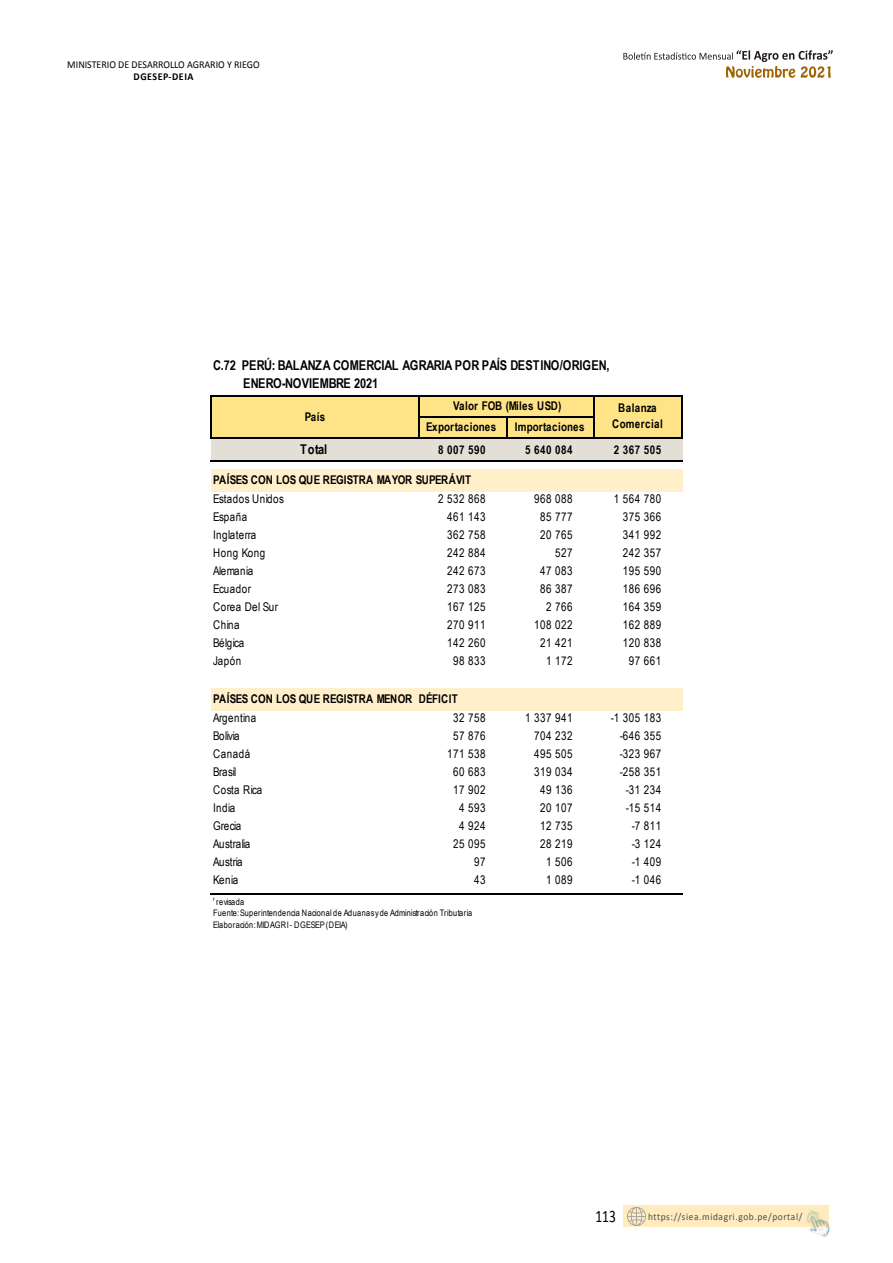
<style>
.page{position:relative;width:893px;height:1263px;background:#fff}
.page>*{position:absolute;margin:0;border:0;box-sizing:border-box;transform-origin:0 0}
.t1{font:17.55px "Calibri";color:#000;scale:.77 1}
.t2{font:700 13.5px/18px "Arial Narrow";letter-spacing:-.01em;color:#000}
.t3{font:12px "Arial Narrow";letter-spacing:.045em;color:#000}
.t4{font:700 12px/16.5px "Arial Narrow";letter-spacing:.02em;color:#000;text-align:center}
.t5{font:700 12px "Arial Narrow";letter-spacing:-.015em;color:#000}
.t6{font:700 12px "Arial Narrow";color:#000}
.t7{font:12px "Arial Narrow";letter-spacing:.02em;color:#000}
.t8{font:12px "Arial Narrow";letter-spacing:-.03em;color:#000}
.t9{font:12px "Arial Narrow";letter-spacing:-.045em;color:#000}
.t10{font:12px "Arial Narrow";letter-spacing:-.04em;color:#000}
.t11{font:12px "Arial Narrow";letter-spacing:-.05em;color:#000}
.t12{font:10.5px "Calibri";color:#000;scale:.95 1}
.t13{font:700 10.5px "Calibri";letter-spacing:.05em;color:#000;scale:.95 1}
.t14{font:10.05px "Calibri";letter-spacing:.06em;color:#494e47;scale:.95 1}
.t15{font:9px/10.5px "Arial Narrow";letter-spacing:.045em;color:#000}
.t16{font:9px "Arial Narrow";letter-spacing:.005em;color:#000}
.t17{font:6px "Arial Narrow";color:#000}
</style>
<div class="page">
<div style="left:623px;top:1206px;width:206px;height:21px;background:#ffebbe"></div>
<svg style="left:627px;top:1207px;width:19px;height:19px"></svg>
<img style="left:806px;top:1210px;width:24px;height:27px">
<svg style="left:623px;top:50px;width:210px;height:28px"></svg>
<div style="left:212px;top:395px;width:471px;height:44px;background:#fee387"></div>
<div style="left:212px;top:437px;width:471px;height:24px;background:#e3dfd6"></div>
<div style="left:212px;top:469px;width:471px;height:22px;background:#fff0cb"></div>
<div style="left:212px;top:688px;width:471px;height:22px;background:#fff0cb"></div>
<hr style="left:210px;top:395px;width:2px;height:44px;background:#000">
<hr style="left:419px;top:397px;width:1px;height:42px;background:#000">
<hr style="left:593px;top:397px;width:1px;height:42px;background:#000">
<hr style="left:681px;top:397px;width:2px;height:42px;background:#000">
<svg style="left:506px;top:418px;width:1px;height:19px"></svg>
<hr style="left:212px;top:395px;width:471px;height:2px;background:#000">
<hr style="left:420px;top:416px;width:174px;height:2px;background:#000">
<hr style="left:212px;top:437px;width:471px;height:2px;background:#000">
<hr style="left:210px;top:460px;width:473px;height:1px;background:#000">
<hr style="left:210px;top:893px;width:473px;height:2px;background:#000">
<p class="t12" style="left:67px;top:58px;width:204px">MINISTERIO DE DESARROLLO AGRARIO Y RIEGO</p>
<p class="t13" style="left:134px;top:70px;width:65px">DGESEP-DEIA</p>
<p class="t2" style="left:243px;top:356px;width:368px;text-indent:-30px">C.72 PERÚ: BALANZA COMERCIAL AGRARIA POR PAÍS DESTINO/ORIGEN,<br>ENERO-NOVIEMBRE 2021</p>
<p class="t4" style="left:426px;top:419px;width:71px">Exportaciones</p>
<p class="t4" style="left:515px;top:419px;width:71px">Importaciones</p>
<p class="t2" style="left:300px;top:440px;width:29px">Total</p>
<p class="t4" style="left:438px;top:441px;width:49px">8 007 590</p>
<p class="t4" style="left:525px;top:441px;width:49px">5 640 084</p>
<p class="t4" style="left:614px;top:441px;width:49px">2 367 505</p>
<p class="t5" style="left:213px;top:473px;width:260px">PAÍSES CON LOS QUE REGISTRA MAYOR SUPERÁVIT</p>
<p class="t3" style="left:213px;top:492px;width:72px">Estados Unidos</p>
<p class="t3" style="left:438px;top:492px;width:49px">2 532 868</p>
<p class="t3" style="left:534px;top:492px;width:40px">968 088</p>
<p class="t3" style="left:614px;top:492px;width:49px">1 564 780</p>
<p class="t3" style="left:213px;top:510px;width:35px">España</p>
<p class="t3" style="left:447px;top:510px;width:40px">461 143</p>
<p class="t3" style="left:540px;top:510px;width:34px">85 777</p>
<p class="t3" style="left:623px;top:510px;width:40px">375 366</p>
<p class="t7" style="left:213px;top:528px;width:44px">Inglaterra</p>
<p class="t3" style="left:447px;top:528px;width:40px">362 758</p>
<p class="t3" style="left:540px;top:528px;width:34px">20 765</p>
<p class="t3" style="left:623px;top:528px;width:40px">341 992</p>
<p class="t3" style="left:213px;top:546px;width:53px">Hong Kong</p>
<p class="t3" style="left:447px;top:546px;width:40px">242 884</p>
<p class="t3" style="left:555px;top:546px;width:19px">527</p>
<p class="t3" style="left:623px;top:546px;width:40px">242 357</p>
<p class="t9" style="left:213px;top:564px;width:41px">Alemania</p>
<p class="t3" style="left:447px;top:564px;width:40px">242 673</p>
<p class="t3" style="left:540px;top:564px;width:34px">47 083</p>
<p class="t3" style="left:623px;top:564px;width:40px">195 590</p>
<p class="t3" style="left:213px;top:582px;width:39px">Ecuador</p>
<p class="t3" style="left:447px;top:582px;width:40px">273 083</p>
<p class="t3" style="left:540px;top:582px;width:34px">86 387</p>
<p class="t3" style="left:623px;top:582px;width:40px">186 696</p>
<p class="t3" style="left:213px;top:600px;width:66px">Corea Del Sur</p>
<p class="t3" style="left:447px;top:600px;width:40px">167 125</p>
<p class="t3" style="left:546px;top:600px;width:28px">2 766</p>
<p class="t3" style="left:623px;top:600px;width:40px">164 359</p>
<p class="t3" style="left:213px;top:618px;width:28px">China</p>
<p class="t3" style="left:447px;top:618px;width:40px">270 911</p>
<p class="t3" style="left:534px;top:618px;width:40px">108 022</p>
<p class="t3" style="left:623px;top:618px;width:40px">162 889</p>
<p class="t10" style="left:213px;top:636px;width:32px">Bélgica</p>
<p class="t3" style="left:447px;top:636px;width:40px">142 260</p>
<p class="t3" style="left:540px;top:636px;width:34px">21 421</p>
<p class="t3" style="left:623px;top:636px;width:40px">120 838</p>
<p class="t3" style="left:213px;top:654px;width:29px">Japón</p>
<p class="t3" style="left:453px;top:654px;width:34px">98 833</p>
<p class="t3" style="left:546px;top:654px;width:28px">1 172</p>
<p class="t3" style="left:629px;top:654px;width:34px">97 661</p>
<p class="t6" style="left:213px;top:692px;width:246px">PAÍSES CON LOS QUE REGISTRA MENOR DÉFICIT</p>
<p class="t3" style="left:213px;top:711px;width:44px">Argentina</p>
<p class="t3" style="left:453px;top:711px;width:34px">32 758</p>
<p class="t3" style="left:525px;top:711px;width:49px">1 337 941</p>
<p class="t3" style="left:611px;top:711px;width:52px">-1 305 183</p>
<p class="t11" style="left:213px;top:729px;width:28px">Bolivia</p>
<p class="t3" style="left:453px;top:729px;width:34px">57 876</p>
<p class="t3" style="left:534px;top:729px;width:40px">704 232</p>
<p class="t3" style="left:620px;top:729px;width:43px">-646 355</p>
<p class="t3" style="left:213px;top:747px;width:38px">Canadá</p>
<p class="t3" style="left:447px;top:747px;width:40px">171 538</p>
<p class="t3" style="left:534px;top:747px;width:40px">495 505</p>
<p class="t3" style="left:620px;top:747px;width:43px">-323 967</p>
<p class="t3" style="left:213px;top:765px;width:25px">Brasil</p>
<p class="t3" style="left:453px;top:765px;width:34px">60 683</p>
<p class="t3" style="left:534px;top:765px;width:40px">319 034</p>
<p class="t3" style="left:620px;top:765px;width:43px">-258 351</p>
<p class="t7" style="left:213px;top:783px;width:50px">Costa Rica</p>
<p class="t3" style="left:453px;top:783px;width:34px">17 902</p>
<p class="t3" style="left:540px;top:783px;width:34px">49 136</p>
<p class="t3" style="left:626px;top:783px;width:37px">-31 234</p>
<p class="t3" style="left:213px;top:801px;width:23px">India</p>
<p class="t3" style="left:459px;top:801px;width:28px">4 593</p>
<p class="t3" style="left:540px;top:801px;width:34px">20 107</p>
<p class="t3" style="left:626px;top:801px;width:37px">-15 514</p>
<p class="t3" style="left:213px;top:819px;width:29px">Grecia</p>
<p class="t3" style="left:459px;top:819px;width:28px">4 924</p>
<p class="t3" style="left:540px;top:819px;width:34px">12 735</p>
<p class="t3" style="left:632px;top:819px;width:31px">-7 811</p>
<p class="t8" style="left:213px;top:837px;width:38px">Australia</p>
<p class="t3" style="left:453px;top:837px;width:34px">25 095</p>
<p class="t3" style="left:540px;top:837px;width:34px">28 219</p>
<p class="t3" style="left:632px;top:837px;width:31px">-3 124</p>
<p class="t8" style="left:213px;top:855px;width:31px">Austria</p>
<p class="t3" style="left:474px;top:855px;width:13px">97</p>
<p class="t3" style="left:546px;top:855px;width:28px">1 506</p>
<p class="t3" style="left:632px;top:855px;width:31px">-1 409</p>
<p class="t3" style="left:213px;top:873px;width:26px">Kenia</p>
<p class="t3" style="left:474px;top:873px;width:13px">43</p>
<p class="t3" style="left:546px;top:873px;width:28px">1 089</p>
<p class="t3" style="left:632px;top:873px;width:31px">-1 046</p>
<p class="t17" style="left:213px;top:895px;width:3px">r</p>
<p class="t15" style="left:213px;top:897px;width:261px;text-indent:3px">revisada<br>Fuente: Superintendencia Nacional de Aduanas y de Administración Tributaria</p>
<p class="t16" style="left:213px;top:919px;width:136px">Elaboración: MIDAGRI - DGESEP (DEIA)</p>
<p class="t4" style="left:453px;top:398px;width:110px">Valor FOB (Miles USD)</p>
<p class="t4" style="left:305px;top:408px;width:22px">País</p>
<p class="t4" style="left:612px;top:399px;width:52px">Balanza<br>Comercial</p>
<h1 class="t1" style="left:595px;top:1205px;width:28px">113</h1>
<p class="t14" style="left:648px;top:1211px;width:164px">https://siea.midagri.gob.pe/portal/</p>
</div>
